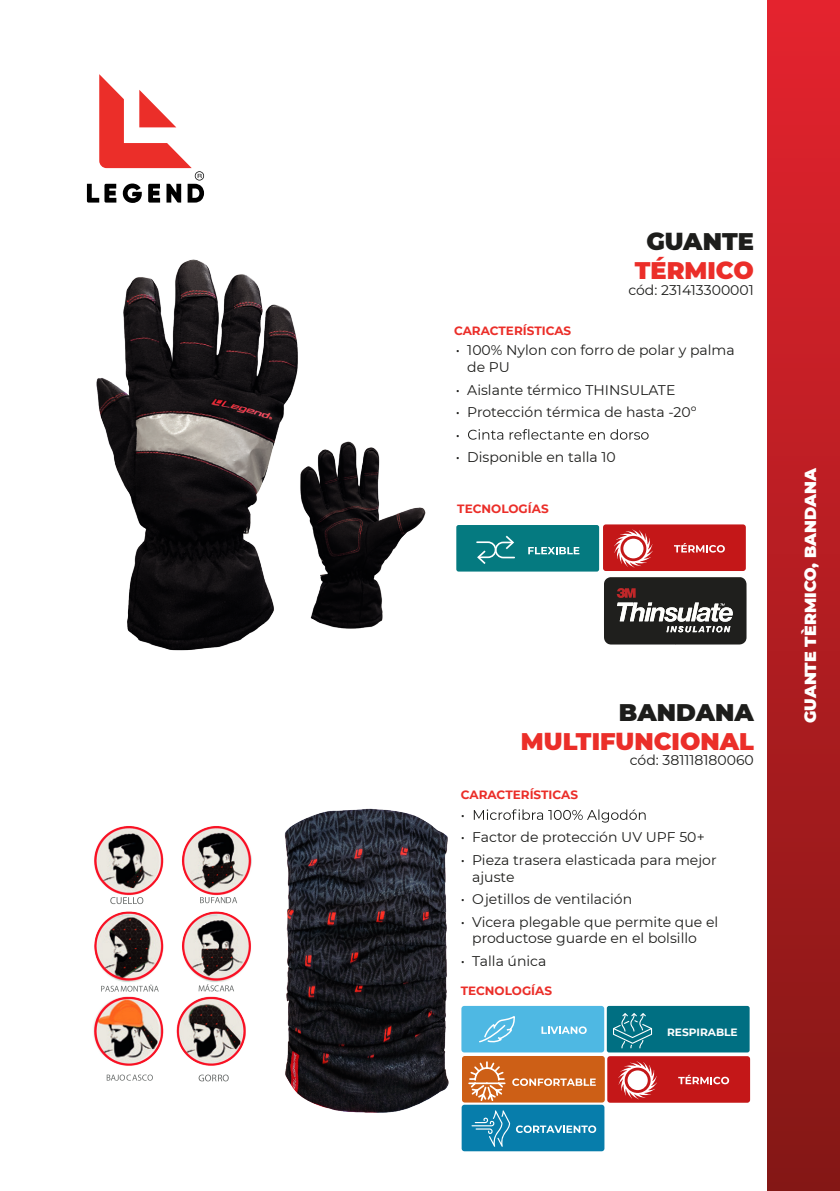
<style>
.page{position:relative;width:840px;height:1191px;background:#fff}
.page>*{position:absolute;margin:0;border:0;box-sizing:border-box;transform-origin:0 0}
.t1{font:900 24px "Montserrat";color:#eb2e29}
.t2{font:900 24px "Montserrat";color:#1d1d1b}
.t3{font:900 16px "Montserrat";color:#fff}
.t4{font:14px/16.8px "Montserrat";color:#1d1d1b}
.t5{font:700 12px "Montserrat";color:#eb2e29}
.t6{font:700 10.6px "Montserrat";color:#fff}
</style>
<div class="page">
<svg style="left:468px;top:429px;width:180px;height:11px"></svg>
<svg style="left:473px;top:809px;width:172px;height:13px"></svg>
<div style="left:767px;top:0;width:72px;height:1191px;background:linear-gradient(to bottom,#e4232e,#841715)"></div>
<div style="left:461px;top:1006px;width:143px;height:46px;background:#4eb8e3;border-radius:3px"></div>
<svg style="left:541px;top:1026px;width:45px;height:8px"></svg>
<svg style="left:479px;top:1016px;width:36px;height:27px"></svg>
<div style="left:602px;top:524px;width:143px;height:47px;background:#c41718;border-radius:3px"></div>
<div style="left:607px;top:1056px;width:142px;height:46px;background:#c41718;border-radius:3px"></div>
<svg style="left:674px;top:543px;width:50px;height:9px"></svg>
<svg style="left:614px;top:529px;width:38px;height:38px"></svg>
<svg style="left:678px;top:1074px;width:50px;height:10px"></svg>
<svg style="left:618px;top:1061px;width:38px;height:38px"></svg>
<div style="left:461px;top:1056px;width:143px;height:46px;background:#cd5f16;border-radius:3px"></div>
<svg style="left:468px;top:1061px;width:38px;height:40px"></svg>
<svg style="left:512px;top:1078px;width:83px;height:8px"></svg>
<div style="left:461px;top:1104px;width:143px;height:47px;background:#077dab;border-radius:3px"></div>
<svg style="left:471px;top:1110px;width:125px;height:36px"></svg>
<img style="left:284px;top:808px;width:181px;height:326px">
<img style="left:93px;top:826px;width:159px;height:256px">
<svg style="left:107px;top:1074px;width:46px;height:6px"></svg>
<svg style="left:198px;top:1074px;width:30px;height:7px"></svg>
<svg style="left:101px;top:984px;width:58px;height:7px"></svg>
<svg style="left:198px;top:984px;width:36px;height:7px"></svg>
<svg style="left:110px;top:897px;width:33px;height:7px"></svg>
<svg style="left:200px;top:897px;width:37px;height:6px"></svg>
<div style="left:456px;top:525px;width:142px;height:46px;background:#057a80;border-radius:2px"></div>
<div style="left:606px;top:1006px;width:143px;height:46px;background:#006f82;border-radius:2px"></div>
<svg style="left:613px;top:1013px;width:38px;height:35px"></svg>
<svg style="left:528px;top:547px;width:51px;height:7px"></svg>
<svg style="left:476px;top:535px;width:38px;height:29px"></svg>
<svg style="left:604px;top:577px;width:142px;height:67px"></svg>
<img style="left:96px;top:259px;width:202px;height:392px">
<img style="left:293px;top:437px;width:133px;height:196px">
<svg style="left:87px;top:74px;width:117px;height:129px"></svg>
<h1 class="t2" style="left:646px;top:223px;width:109px">GUANTE</h1>
<h1 class="t1" style="left:634px;top:252px;width:120px">TÉRMICO</h1>
<p class="t5" style="left:454px;top:322px;width:119px">CARACTERÍSTICAS</p>
<p class="t4" style="left:628px;top:281px;width:127px">cód: 231413300001</p>
<p class="t4" style="left:467px;top:341px;width:269px;text-indent:-11px">• 100% Nylon con forro de polar y palma de PU</p>
<p class="t4" style="left:455px;top:381px;width:221px">• Aislante térmico THINSULATE</p>
<p class="t4" style="left:455px;top:400px;width:242px;line-height:22.4px">• Protección térmica de hasta -20º •</p>
<p class="t4" style="left:455px;top:448px;width:161px">• Disponible en talla 10</p>
<p class="t5" style="left:457px;top:500px;width:93px">TECNOLOGÍAS</p>
<h1 class="t2" style="left:618px;top:694px;width:136px">BANDANA</h1>
<h1 class="t1" style="left:520px;top:723px;width:234px">MULTIFUNCIONAL</h1>
<p class="t5" style="left:460px;top:786px;width:119px">CARACTERÍSTICAS</p>
<p class="t4" style="left:629px;top:751px;width:125px">cód: 381118180060</p>
<p class="t4" style="left:460px;top:806px;width:6px">•</p>
<p class="t4" style="left:460px;top:828px;width:245px">• Factor de protección UV UPF 50+</p>
<p class="t4" style="left:472px;top:851px;width:246px;text-indent:-11px">• Pieza trasera elasticada para mejor ajuste</p>
<p class="t4" style="left:460px;top:890px;width:173px">• Ojetillos de ventilación</p>
<p class="t4" style="left:472px;top:912px;width:247px;text-indent:-11px">• Vicera plegable que permite que el productose guarde en el bolsillo</p>
<p class="t4" style="left:460px;top:952px;width:87px">• Talla única</p>
<p class="t5" style="left:460px;top:982px;width:93px">TECNOLOGÍAS</p>
<p class="t6" style="left:666px;top:1024px;width:72px">RESPIRABLE</p>
<p class="t3" style="left:798px;top:723px;width:257px;rotate:-90deg">GUANTE TÈRMICO, BANDANA</p>
</div>
